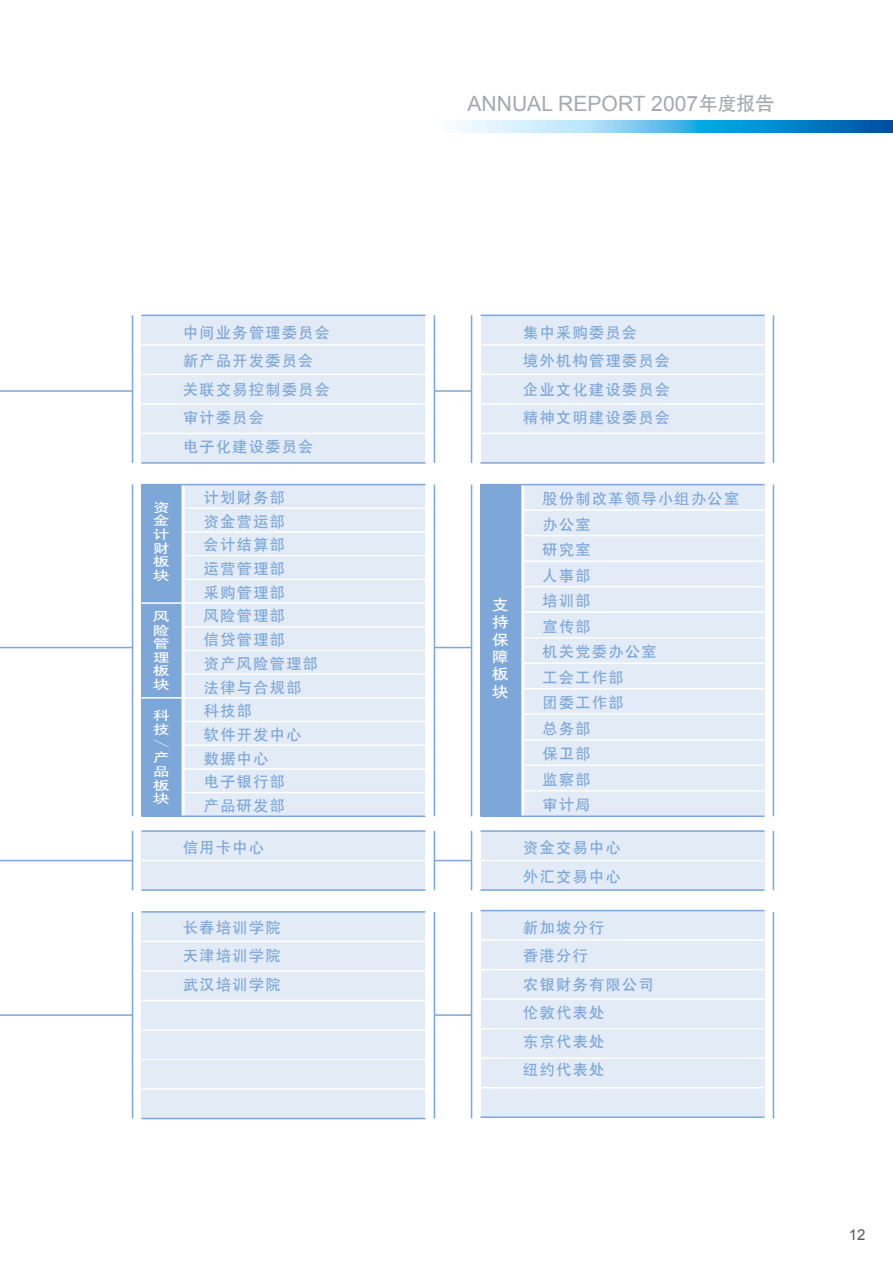
<style>
.page{position:relative;width:893px;height:1263px;background:#fff}
.page>*{position:absolute;margin:0;border:0;box-sizing:border-box;transform-origin:0 0}
.t1{font:21.15px "Arial";color:#a7a9ac}
.t2{font:16.5px "HY Zhong Hei J";color:#fff;scale:.75 1}
.t3{font:15px/28.5px "HY Zhong Hei J";letter-spacing:.1em;color:#7da7d8}
.t4{font:15px "Arial";color:#58595b}
.t5{font:14.55px/17.4px "HY Zhong Hei J";color:#fff;text-align:justify;scale:1.14 1}
.t6{font:12.3px/13.6px "HY Zhong Hei J";color:#fff;text-align:justify;scale:1.33 1}
.s1{font-family:"HY Zhong Hei J";font-size:18.75px}
</style>
<div class="page">
<svg style="left:459px;top:120px;width:434px;height:12px;background:#5cb2e0"></svg>
<div style="left:142px;top:485px;width:283px;height:331px;background:#e2ebf6"></div>
<hr style="left:142px;top:507px;width:283px;height:2px;background:#fff">
<hr style="left:142px;top:531px;width:283px;height:2px;background:#fff">
<hr style="left:142px;top:555px;width:283px;height:1px;background:#fff">
<hr style="left:142px;top:579px;width:283px;height:1px;background:#fff">
<hr style="left:142px;top:626px;width:283px;height:1px;background:#fff">
<hr style="left:142px;top:650px;width:283px;height:1px;background:#fff">
<hr style="left:142px;top:721px;width:283px;height:1px;background:#fff">
<hr style="left:142px;top:744px;width:283px;height:2px;background:#fff">
<hr style="left:142px;top:768px;width:283px;height:2px;background:#fff">
<hr style="left:142px;top:792px;width:283px;height:1px;background:#fff">
<hr style="left:142px;top:673px;width:283px;height:2px;background:#fff">
<div style="left:142px;top:912px;width:283px;height:206px;background:#e2ebf6"></div>
<hr style="left:142px;top:941px;width:283px;height:1px;background:#fff">
<hr style="left:142px;top:911px;width:283px;height:2px;background:#7da7d8">
<hr style="left:142px;top:970px;width:283px;height:2px;background:#fff">
<hr style="left:142px;top:1000px;width:283px;height:1px;background:#fff">
<hr style="left:142px;top:1029px;width:283px;height:2px;background:#fff">
<hr style="left:142px;top:1059px;width:283px;height:1px;background:#fff">
<hr style="left:142px;top:1118px;width:283px;height:1px;background:#7da7d8">
<hr style="left:142px;top:1088px;width:283px;height:2px;background:#fff">
<div style="left:142px;top:315px;width:283px;height:148px;background:#e2ebf6"></div>
<hr style="left:142px;top:344px;width:283px;height:2px;background:#fff">
<hr style="left:142px;top:315px;width:283px;height:1px;background:#7da7d8">
<hr style="left:142px;top:374px;width:283px;height:1px;background:#fff">
<hr style="left:142px;top:403px;width:283px;height:2px;background:#fff">
<hr style="left:142px;top:433px;width:283px;height:1px;background:#fff">
<hr style="left:142px;top:462px;width:283px;height:2px;background:#7da7d8">
<div style="left:142px;top:831px;width:283px;height:59px;background:#e2ebf6"></div>
<hr style="left:142px;top:860px;width:283px;height:1px;background:#fff">
<hr style="left:142px;top:830px;width:283px;height:2px;background:#7da7d8">
<hr style="left:142px;top:889px;width:283px;height:2px;background:#7da7d8">
<hr style="left:132px;top:485px;width:1px;height:331px;background:#7da7d8">
<hr style="left:132px;top:912px;width:1px;height:206px;background:#7da7d8">
<hr style="left:132px;top:315px;width:1px;height:148px;background:#7da7d8">
<hr style="left:132px;top:831px;width:1px;height:59px;background:#7da7d8">
<hr style="left:434px;top:485px;width:1px;height:331px;background:#7da7d8">
<hr style="left:434px;top:912px;width:1px;height:206px;background:#7da7d8">
<hr style="left:434px;top:315px;width:1px;height:148px;background:#7da7d8">
<hr style="left:434px;top:831px;width:1px;height:59px;background:#7da7d8">
<div style="left:481px;top:485px;width:283px;height:331px;background:#e2ebf6"></div>
<div style="left:142px;top:485px;width:42px;height:331px;background:#7da7d8"></div>
<hr style="left:523px;top:509px;width:241px;height:2px;background:#fff">
<hr style="left:523px;top:535px;width:241px;height:1px;background:#fff">
<hr style="left:523px;top:560px;width:241px;height:2px;background:#fff">
<hr style="left:523px;top:586px;width:241px;height:1px;background:#fff">
<hr style="left:523px;top:611px;width:241px;height:2px;background:#fff">
<hr style="left:523px;top:688px;width:241px;height:1px;background:#fff">
<hr style="left:523px;top:713px;width:241px;height:2px;background:#fff">
<hr style="left:523px;top:739px;width:241px;height:1px;background:#fff">
<hr style="left:523px;top:764px;width:241px;height:2px;background:#fff">
<hr style="left:523px;top:790px;width:241px;height:1px;background:#fff">
<hr style="left:523px;top:662px;width:241px;height:2px;background:#fff">
<hr style="left:523px;top:637px;width:241px;height:1px;background:#fff">
<div style="left:481px;top:910px;width:283px;height:207px;background:#e2ebf6"></div>
<hr style="left:481px;top:939px;width:283px;height:2px;background:#fff">
<hr style="left:481px;top:910px;width:283px;height:1px;background:#7da7d8">
<hr style="left:481px;top:969px;width:283px;height:1px;background:#fff">
<hr style="left:481px;top:998px;width:283px;height:2px;background:#fff">
<hr style="left:481px;top:1028px;width:283px;height:1px;background:#fff">
<hr style="left:481px;top:1057px;width:283px;height:2px;background:#fff">
<hr style="left:481px;top:1116px;width:283px;height:2px;background:#7da7d8">
<hr style="left:481px;top:1087px;width:283px;height:1px;background:#fff">
<div style="left:481px;top:315px;width:283px;height:148px;background:#e2ebf6"></div>
<hr style="left:481px;top:344px;width:283px;height:2px;background:#fff">
<hr style="left:481px;top:315px;width:283px;height:1px;background:#7da7d8">
<hr style="left:481px;top:374px;width:283px;height:1px;background:#fff">
<hr style="left:481px;top:403px;width:283px;height:2px;background:#fff">
<hr style="left:481px;top:433px;width:283px;height:1px;background:#fff">
<hr style="left:481px;top:462px;width:283px;height:2px;background:#7da7d8">
<div style="left:481px;top:831px;width:283px;height:59px;background:#e2ebf6"></div>
<hr style="left:481px;top:860px;width:283px;height:1px;background:#fff">
<hr style="left:481px;top:830px;width:283px;height:2px;background:#7da7d8">
<hr style="left:481px;top:889px;width:283px;height:2px;background:#7da7d8">
<hr style="left:471px;top:485px;width:1px;height:331px;background:#7da7d8">
<hr style="left:471px;top:912px;width:1px;height:206px;background:#7da7d8">
<hr style="left:471px;top:315px;width:1px;height:148px;background:#7da7d8">
<hr style="left:471px;top:831px;width:1px;height:59px;background:#7da7d8">
<hr style="left:773px;top:485px;width:1px;height:331px;background:#7da7d8">
<hr style="left:773px;top:912px;width:1px;height:206px;background:#7da7d8">
<hr style="left:773px;top:315px;width:1px;height:148px;background:#7da7d8">
<hr style="left:773px;top:831px;width:1px;height:59px;background:#7da7d8">
<hr style="left:0;top:390px;width:133px;height:2px;background:#7da7d8">
<hr style="left:0;top:647px;width:133px;height:1px;background:#7da7d8">
<hr style="left:0;top:860px;width:133px;height:1px;background:#7da7d8">
<hr style="left:0;top:1014px;width:133px;height:2px;background:#7da7d8">
<hr style="left:434px;top:390px;width:38px;height:2px;background:#7da7d8">
<hr style="left:434px;top:647px;width:38px;height:1px;background:#7da7d8">
<hr style="left:434px;top:860px;width:38px;height:1px;background:#7da7d8">
<hr style="left:434px;top:1014px;width:38px;height:2px;background:#7da7d8">
<div style="left:481px;top:485px;width:42px;height:331px;background:#7da7d8"></div>
<hr style="left:521px;top:485px;width:3px;height:331px;background:#fff">
<hr style="left:182px;top:485px;width:3px;height:331px;background:#fff">
<hr style="left:481px;top:484px;width:283px;height:1px;background:#7da7d8">
<hr style="left:481px;top:815px;width:283px;height:2px;background:#7da7d8">
<hr style="left:142px;top:484px;width:283px;height:1px;background:#7da7d8">
<hr style="left:142px;top:815px;width:283px;height:2px;background:#7da7d8">
<hr style="left:142px;top:697px;width:283px;height:2px;background:#fff">
<hr style="left:142px;top:602px;width:283px;height:2px;background:#fff">
<h1 class="t1" style="left:467px;top:91px;width:308px">ANNUAL REPORT 2007<span class="s1">年度报告</span></h1>
<p class="t3" style="left:183px;top:318px;width:148px">中间业务管理委员会新产品开发委员会关联交易控制委员会审计委员会<br>电子化建设委员会</p>
<p class="t3" style="left:523px;top:318px;width:148px">集中采购委员会<br>境外机构管理委员会企业文化建设委员会精神文明建设委员会</p>
<p class="t6" style="left:153px;top:500px;width:14px">资金计财板块</p>
<p class="t6" style="left:153px;top:609px;width:14px">风险管理板块</p>
<p class="t6" style="left:153px;top:709px;width:14px">科技</p>
<p class="t2" style="left:170px;top:739px;width:13px;rotate:90deg">/</p>
<p class="t6" style="left:153px;top:751px;width:14px">产品板块</p>
<p class="t3" style="left:204px;top:486px;width:115px;line-height:23.7px">计划财务部<br>资金营运部<br>会计结算部<br>运营管理部<br>采购管理部<br>风险管理部<br>信贷管理部<br>资产风险管理部法律与合规部科技部<br>软件开发中心数据中心<br>电子银行部<br>产品研发部</p>
<p class="t3" style="left:542px;top:486px;width:198px;line-height:25.5px">股份制改革领导小组办公室办公室<br>研究室<br>人事部<br>培训部<br>宣传部<br>机关党委办公室<br>工会工作部<br>团委工作部<br>总务部<br>保卫部<br>监察部<br>审计局</p>
<p class="t5" style="left:492px;top:596px;width:16px">支持保障板块</p>
<p class="t3" style="left:183px;top:834px;width:82px">信用卡中心</p>
<p class="t3" style="left:523px;top:834px;width:99px">资金交易中心外汇交易中心</p>
<p class="t3" style="left:183px;top:913px;width:99px;text-align:justify">长春培训学院天津培训学院武汉培训学院</p>
<p class="t3" style="left:523px;top:913px;width:132px">新加坡分行<br>香港分行<br>农银财务有限公司伦敦代表处<br>东京代表处<br>纽约代表处</p>
<p class="t4" style="left:849px;top:1226px;width:18px">12</p>
</div>
